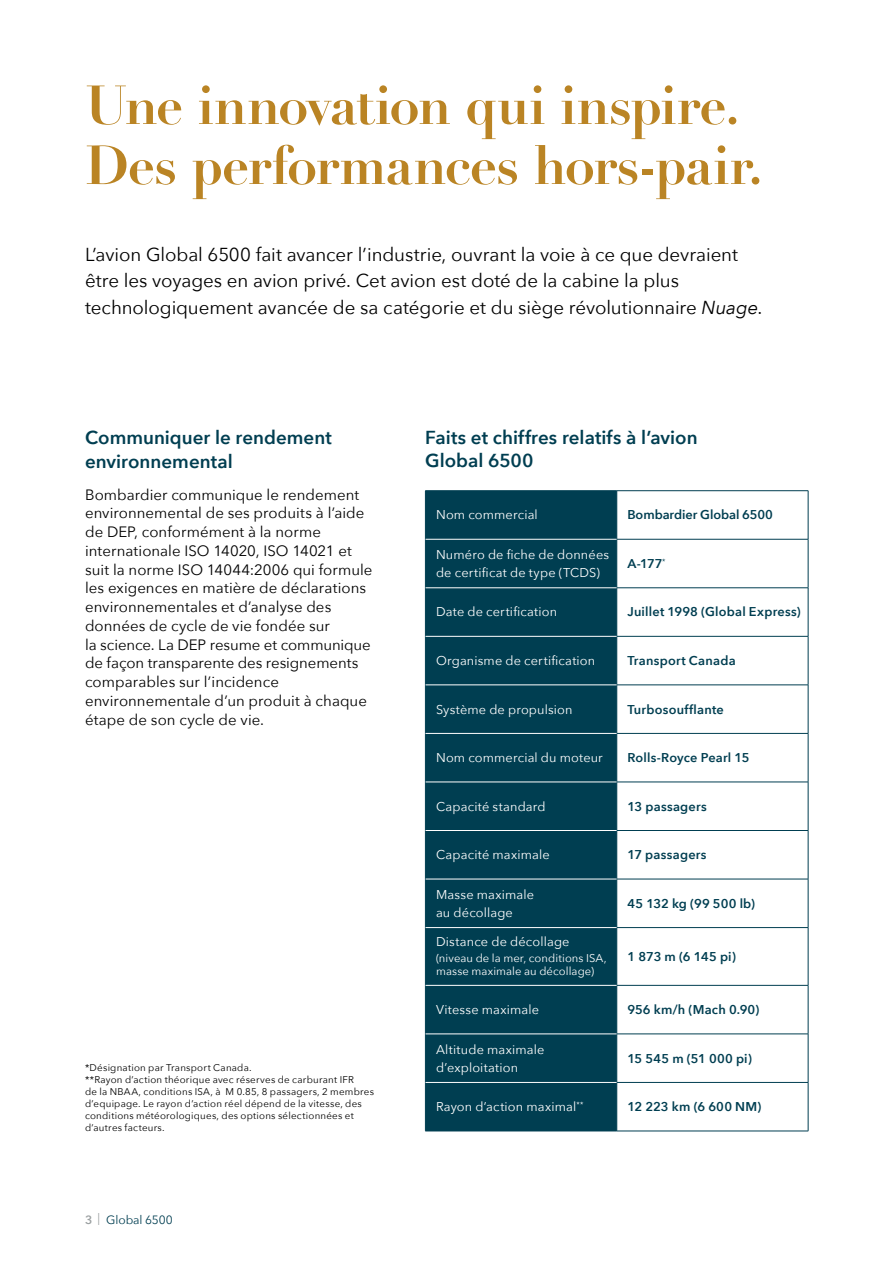
<style>
.page{position:relative;width:893px;height:1263px;background:#fff}
.page>*{position:absolute;margin:0;border:0;box-sizing:border-box;transform-origin:0 0}
.t1{font:700 54px/60px "Didot LT Pro";letter-spacing:-.02em;color:#ba8424}
.t2{font:18.75px/26.2px "Avenir Next";letter-spacing:-.005em;color:#000}
.t3{font:600 18.75px/24px "Avenir Next";color:#003e51}
.t4{font:15px/18.8px "Avenir Next";letter-spacing:.005em;color:#000}
.t5{font:12.75px/18px "Avenir Next";letter-spacing:.01em;color:#fff}
.t6{font:600 12.75px "Avenir Next";letter-spacing:.015em;color:#003e51}
.t7{font:600 12.75px "Avenir Next";letter-spacing:-.005em;color:#003e51}
.t8{font:12px "Avenir Next";letter-spacing:-.005em;color:#003e51}
.t9{font:11.25px/13.5px "Avenir Next";letter-spacing:.005em;color:#fff}
.t10{font:9.75px/12px "Avenir Next";letter-spacing:.02em;color:#000}
.s1{font-style:italic}
.s2{font-weight:600;color:#9ca1a2}
.s3{color:#9ca1a2}
</style>
<div class="page">
<div style="left:426px;top:491px;width:190px;height:640px;background:#003e51"></div>
<hr style="left:425px;top:490px;width:192px;height:1px;background:#003e51">
<hr style="left:425px;top:491px;width:1px;height:48px;background:#003e51">
<hr style="left:617px;top:490px;width:191px;height:1px;background:#003e51">
<hr style="left:616px;top:491px;width:1px;height:48px;background:#003e51">
<hr style="left:808px;top:491px;width:1px;height:48px;background:#003e51">
<hr style="left:425px;top:539px;width:1px;height:49px;background:#003e51">
<hr style="left:617px;top:539px;width:191px;height:1px;background:#003e51">
<hr style="left:616px;top:539px;width:1px;height:49px;background:#003e51">
<hr style="left:808px;top:539px;width:1px;height:49px;background:#003e51">
<hr style="left:425px;top:588px;width:1px;height:48px;background:#003e51">
<hr style="left:617px;top:587px;width:191px;height:1px;background:#003e51">
<hr style="left:616px;top:588px;width:1px;height:48px;background:#003e51">
<hr style="left:808px;top:588px;width:1px;height:48px;background:#003e51">
<hr style="left:425px;top:636px;width:1px;height:49px;background:#003e51">
<hr style="left:617px;top:636px;width:191px;height:1px;background:#003e51">
<hr style="left:616px;top:636px;width:1px;height:49px;background:#003e51">
<hr style="left:808px;top:636px;width:1px;height:49px;background:#003e51">
<hr style="left:425px;top:685px;width:1px;height:48px;background:#003e51">
<hr style="left:617px;top:685px;width:191px;height:1px;background:#003e51">
<hr style="left:616px;top:685px;width:1px;height:48px;background:#003e51">
<hr style="left:808px;top:685px;width:1px;height:48px;background:#003e51">
<hr style="left:425px;top:733px;width:1px;height:49px;background:#003e51">
<hr style="left:617px;top:733px;width:191px;height:1px;background:#003e51">
<hr style="left:616px;top:734px;width:1px;height:48px;background:#003e51">
<hr style="left:808px;top:734px;width:1px;height:48px;background:#003e51">
<hr style="left:425px;top:782px;width:1px;height:48px;background:#003e51">
<hr style="left:617px;top:782px;width:191px;height:1px;background:#003e51">
<hr style="left:616px;top:782px;width:1px;height:48px;background:#003e51">
<hr style="left:808px;top:782px;width:1px;height:48px;background:#003e51">
<hr style="left:425px;top:830px;width:1px;height:49px;background:#003e51">
<hr style="left:617px;top:830px;width:191px;height:1px;background:#003e51">
<hr style="left:616px;top:831px;width:1px;height:48px;background:#003e51">
<hr style="left:808px;top:831px;width:1px;height:48px;background:#003e51">
<hr style="left:425px;top:879px;width:1px;height:48px;background:#003e51">
<hr style="left:617px;top:879px;width:191px;height:1px;background:#003e51">
<hr style="left:616px;top:879px;width:1px;height:48px;background:#003e51">
<hr style="left:808px;top:879px;width:1px;height:48px;background:#003e51">
<hr style="left:425px;top:927px;width:1px;height:58px;background:#003e51">
<hr style="left:617px;top:927px;width:191px;height:1px;background:#003e51">
<hr style="left:616px;top:928px;width:1px;height:57px;background:#003e51">
<hr style="left:808px;top:928px;width:1px;height:57px;background:#003e51">
<hr style="left:425px;top:985px;width:1px;height:49px;background:#003e51">
<hr style="left:617px;top:985px;width:191px;height:1px;background:#003e51">
<hr style="left:616px;top:985px;width:1px;height:49px;background:#003e51">
<hr style="left:808px;top:985px;width:1px;height:49px;background:#003e51">
<hr style="left:425px;top:1034px;width:1px;height:48px;background:#003e51">
<hr style="left:617px;top:1034px;width:191px;height:1px;background:#003e51">
<hr style="left:616px;top:1034px;width:1px;height:48px;background:#003e51">
<hr style="left:808px;top:1034px;width:1px;height:48px;background:#003e51">
<hr style="left:425px;top:1082px;width:1px;height:49px;background:#003e51">
<hr style="left:617px;top:1082px;width:191px;height:1px;background:#003e51">
<hr style="left:616px;top:1082px;width:1px;height:49px;background:#003e51">
<hr style="left:808px;top:1082px;width:1px;height:49px;background:#003e51">
<hr style="left:617px;top:1131px;width:191px;height:1px;background:#003e51">
<hr style="left:426px;top:539px;width:191px;height:1px;background:#fff">
<hr style="left:426px;top:587px;width:191px;height:1px;background:#fff">
<hr style="left:426px;top:636px;width:191px;height:1px;background:#fff">
<hr style="left:426px;top:685px;width:191px;height:1px;background:#fff">
<hr style="left:426px;top:733px;width:191px;height:1px;background:#fff">
<hr style="left:426px;top:782px;width:191px;height:1px;background:#fff">
<hr style="left:426px;top:830px;width:191px;height:1px;background:#fff">
<hr style="left:426px;top:879px;width:191px;height:1px;background:#fff">
<hr style="left:426px;top:927px;width:191px;height:1px;background:#fff">
<hr style="left:426px;top:985px;width:191px;height:1px;background:#fff">
<hr style="left:426px;top:1034px;width:191px;height:1px;background:#fff">
<hr style="left:426px;top:1082px;width:191px;height:1px;background:#fff">
<hr style="left:425px;top:1131px;width:192px;height:1px;background:#003e51">
<h1 class="t1" style="left:85px;top:76px;width:679px">Une innovation qui inspire.<br>Des performances hors-pair.</h1>
<p class="t2" style="left:85px;top:241px;width:679px">L’avion Global 6500 fait avancer l’industrie, ouvrant la voie à ce que devraient être les voyages en avion privé. Cet avion est doté de la cabine la plus technologiquement avancée de sa catégorie et du siège révolutionnaire <span class="s1">Nuage</span>.</p>
<p class="t3" style="left:85px;top:425px;width:248px">Communiquer le rendement environnemental</p>
<p class="t4" style="left:85px;top:484px;width:289px">Bombardier communique le rendement environnemental de ses produits à l’aide de DEP, conformément à la norme internationale ISO 14020, ISO 14021 et suit la norme ISO 14044:2006 qui formule les exigences en matière de déclarations environnementales et d’analyse des données de cycle de vie fondée sur<br>la science. La DEP resume et communique de façon transparente des resignements comparables sur l’incidence environnementale d’un produit à chaque étape de son cycle de vie.</p>
<p class="t10" style="left:85px;top:1061px;width:290px">*Désignation par Transport Canada.<br>**Rayon d’action théorique avec réserves de carburant IFR<br>de la NBAA, conditions ISA, à M 0.85, 8 passagers, 2 membres d’equipage. Le rayon d’action réel dépend de la vitesse, des conditions météorologiques, des options sélectionnées et d’autres facteurs.</p>
<p class="t8" style="left:85px;top:1210px;width:89px"><span class="s2">3</span> <span class="s3">|</span> Global 6500</p>
<p class="t3" style="left:425px;top:426px;width:274px;line-height:22.5px">Faits et chiffres relatifs à l’avion<br>Global 6500</p>
<p class="t5" style="left:436px;top:505px;width:103px">Nom commercial</p>
<p class="t7" style="left:627px;top:504px;width:147px">Bombardier Global 6500</p>
<p class="t5" style="left:436px;top:545px;width:175px">Numéro de fiche de données de certificat de type (TCDS)</p>
<p class="t6" style="left:627px;top:552px;width:40px">A-177<sup>*</sup></p>
<p class="t5" style="left:436px;top:602px;width:123px">Date de certification</p>
<p class="t6" style="left:627px;top:601px;width:175px">Juillet 1998 (Global Express)</p>
<p class="t5" style="left:436px;top:651px;width:161px">Organisme de certification</p>
<p class="t6" style="left:627px;top:649px;width:110px">Transport Canada</p>
<p class="t5" style="left:436px;top:699px;width:138px">Système de propulsion</p>
<p class="t6" style="left:627px;top:698px;width:98px">Turbosoufflante</p>
<p class="t5" style="left:436px;top:748px;width:168px">Nom commercial du moteur</p>
<p class="t6" style="left:627px;top:747px;width:124px">Rolls-Royce Pearl 15</p>
<p class="t5" style="left:436px;top:797px;width:111px">Capacité standard</p>
<p class="t6" style="left:627px;top:795px;width:81px">13 passagers</p>
<p class="t5" style="left:436px;top:845px;width:115px">Capacité maximale</p>
<p class="t6" style="left:627px;top:844px;width:81px">17 passagers</p>
<p class="t5" style="left:436px;top:885px;width:100px">Masse maximale au décollage</p>
<p class="t6" style="left:627px;top:892px;width:129px">45 132 kg (99 500 lb)</p>
<p class="t5" style="left:436px;top:932px;width:135px">Distance de décollage</p>
<p class="t9" style="left:436px;top:951px;width:172px">(niveau de la mer, conditions ISA, masse maximale au décollage)</p>
<p class="t6" style="left:627px;top:945px;width:110px">1 873 m (6 145 pi)</p>
<p class="t5" style="left:436px;top:1000px;width:105px">Vitesse maximale</p>
<p class="t6" style="left:627px;top:998px;width:133px">956 km/h (Mach 0.90)</p>
<p class="t5" style="left:436px;top:1039px;width:110px">Altitude maximale d’exploitation</p>
<p class="t6" style="left:627px;top:1047px;width:126px">15 545 m (51 000 pi)</p>
<p class="t5" style="left:436px;top:1097px;width:149px">Rayon d’action maximal<sup>**</sup></p>
<p class="t6" style="left:627px;top:1096px;width:135px">12 223 km (6 600 NM)</p>
</div>
